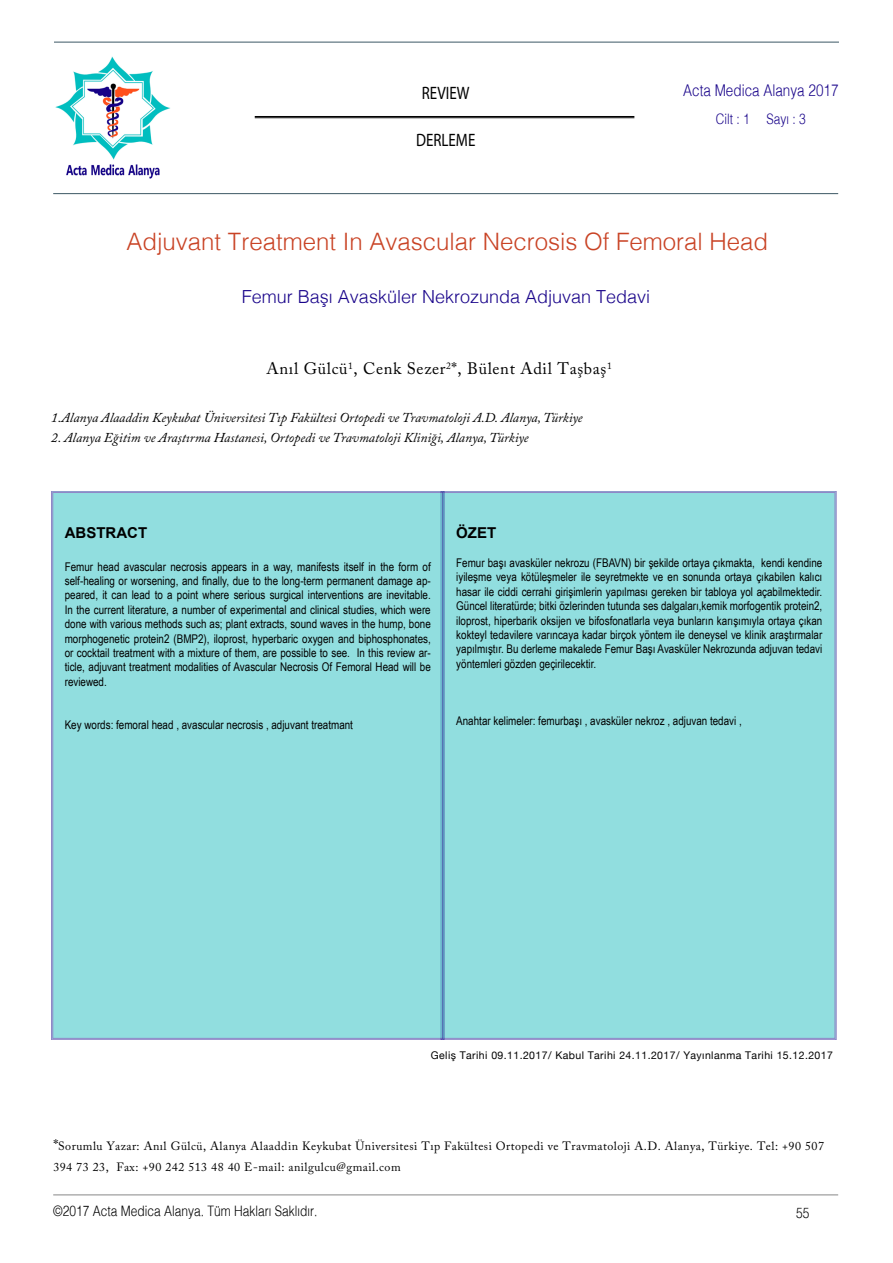
<style>
.page{position:relative;width:893px;height:1263px;background:#fff}
.page>*{position:absolute;margin:0;border:0;box-sizing:border-box;transform-origin:0 0}
.t1{font:300 24px "Helvetica";color:#c94325}
.t2{font:300 18px "Helvetica";color:#19048a}
.t3{font:18px "Myriad Pro";color:#000;scale:.83 1}
.Ana_Metin_Al__ActaMe{font:16.5px "Adobe Caslon Pro";letter-spacing:.04em;color:#000}
.t4{font:300 16.2px "Helv";color:#19048a;scale:.83 1}
.t5{font:700 15px "Arial";color:#000}
.t6{font:300 14.4px "Helv";color:#000;scale:.83 1}
.t7{font:300 14.4px "Helv";color:#19048a;scale:.83 1}
.Kurumlar{font:italic 13.5px "Adobe Caslon Pro";color:#000}
.Özet_Metin_Al__ActaM{font:12px/14.4px "Arial Narrow";color:#000;text-align:justify}
.Ana_Metin_Al__ActaMe-2{font:12px/21px "Adobe Caslon Pro";letter-spacing:.04em;color:#000}
.Ana_Metin_Al__ActaMe-3{font:10.65px "Helvetica Neue";letter-spacing:.04em;color:#000}
.s1{font-size:15px}
</style>
<div class="page">
<hr style="left:54px;top:42px;width:785px;height:1px;background:#3c5764">
<hr style="left:53px;top:193px;width:785px;height:1px;background:#3c5764">
<hr style="left:53px;top:1194px;width:785px;height:1px;background:#000">
<img style="left:55px;top:56px;width:115px;height:123px">
<hr style="left:255px;top:116px;width:379px;height:1px;background:#000">
<hr style="left:255px;top:117px;width:379px;height:1px;background:#000">
<div style="left:444px;top:491px;width:392px;height:549px;background:#91dedf"></div>
<div style="left:51px;top:491px;width:393px;height:549px;background:#91dedf"></div>
<p class="t3" style="left:422px;top:82px;width:59px">REVIEW</p>
<p class="t3" style="left:416px;top:129px;width:73px">DERLEME</p>
<h3 class="t4" style="left:683px;top:80px;width:189px">Acta Medica Alanya 2017</h3>
<p class="t7" style="left:716px;top:110px;width:110px">Cilt : 1 Sayı : 3</p>
<p class="t1" style="left:127px;top:221px;width:643px">Adjuvant Treatment In Avascular Necrosis Of Femoral Head</p>
<p class="t2" style="left:242px;top:281px;width:410px">Femur Başı Avasküler Nekrozunda Adjuvan Tedavi</p>
<p class="Ana_Metin_Al__ActaMe" style="left:267px;top:359px;width:347px">Anıl Gülcü<sup>1</sup>, Cenk Sezer<sup>2</sup>*, Bülent Adil Taşbaş<sup>1</sup></p>
<p class="Kurumlar" style="left:51px;top:410px;width:533px">1.Alanya Alaaddin Keykubat Üniversitesi Tıp Fakültesi Ortopedi ve Travmatoloji A.D. Alanya, Türkiye</p>
<p class="Kurumlar" style="left:51px;top:429px;width:479px">2. Alanya Eğitim ve Araştırma Hastanesi, Ortopedi ve Travmatoloji Kliniği, Alanya, Türkiye</p>
<p class="t5" style="left:65px;top:522px;width:84px">ABSTRACT</p>
<p class="Özet_Metin_Al__ActaM" style="left:65px;top:559px;width:368px">Femur head avascular necrosis appears in a way, manifests itself in the form of self-healing or worsening, and finally, due to the long-term permanent damage ap&shy;peared, it can lead to a point where serious surgical interventions are inevitable.<br>In the current literature, a number of experimental and clinical studies, which were done with various methods such as; plant extracts, sound waves in the hump, bone morphogenetic protein2 (BMP2), iloprost, hyperbaric oxygen and biphosphonates, or cocktail treatment with a mixture of them, are possible to see. In this review ar&shy;ticle, adjuvant treatment modalities of Avascular Necrosis Of Femoral Head will be reviewed.</p>
<p class="Özet_Metin_Al__ActaM" style="left:65px;top:717px;width:290px">Key words: femoral head , avascular necrosis , adjuvant treatmant</p>
<p class="t5" style="left:456px;top:522px;width:42px">ÖZET</p>
<p class="Özet_Metin_Al__ActaM" style="left:456px;top:555px;width:368px">Femur başı avasküler nekrozu (FBAVN) bir şekilde ortaya çıkmakta, kendi kendine iyileşme veya kötüleşmeler ile seyretmekte ve en sonunda ortaya çıkabilen kalıcı hasar ile ciddi cerrahi girişimlerin yapılması gereken bir tabloya yol açabilmektedir.<br>Güncel literatürde; bitki özlerinden tutunda ses dalgaları,kemik morfogentik protein2, iloprost, hiperbarik oksijen ve bifosfonatlarla veya bunların karışımıyla ortaya çıkan kokteyl tedavilere varıncaya kadar birçok yöntem ile deneysel ve klinik araştırmalar yapılmıştır. Bu derleme makalede Femur Başı Avasküler Nekrozunda adjuvan tedavi yöntemleri gözden geçirilecektir.</p>
<p class="Özet_Metin_Al__ActaM" style="left:456px;top:713px;width:287px">Anahtar kelimeler: femurbaşı , avasküler nekroz , adjuvan tedavi ,</p>
<p class="Ana_Metin_Al__ActaMe-3" style="left:431px;top:1048px;width:404px">Geliş Tarihi 09.11.2017/ Kabul Tarihi 24.11.2017/ Yayınlanma Tarihi 15.12.2017</p>
<p class="Ana_Metin_Al__ActaMe-2" style="left:53px;top:1136px;width:772px"><span class="s1">*</span>Sorumlu Yazar: Anıl Gülcü, Alanya Alaaddin Keykubat Üniversitesi Tıp Fakültesi Ortopedi ve Travmatoloji A.D. Alanya, Türkiye. Tel: +90 507<br>394 73 23, Fax: +90 242 513 48 40 E-mail: anilgulcu@gmail.com</p>
<p class="t6" style="left:53px;top:1202px;width:320px">©2017 Acta Medica Alanya. Tüm Hakları Saklıdır.</p>
<p class="t6" style="left:796px;top:1204px;width:18px">55</p>
</div>
